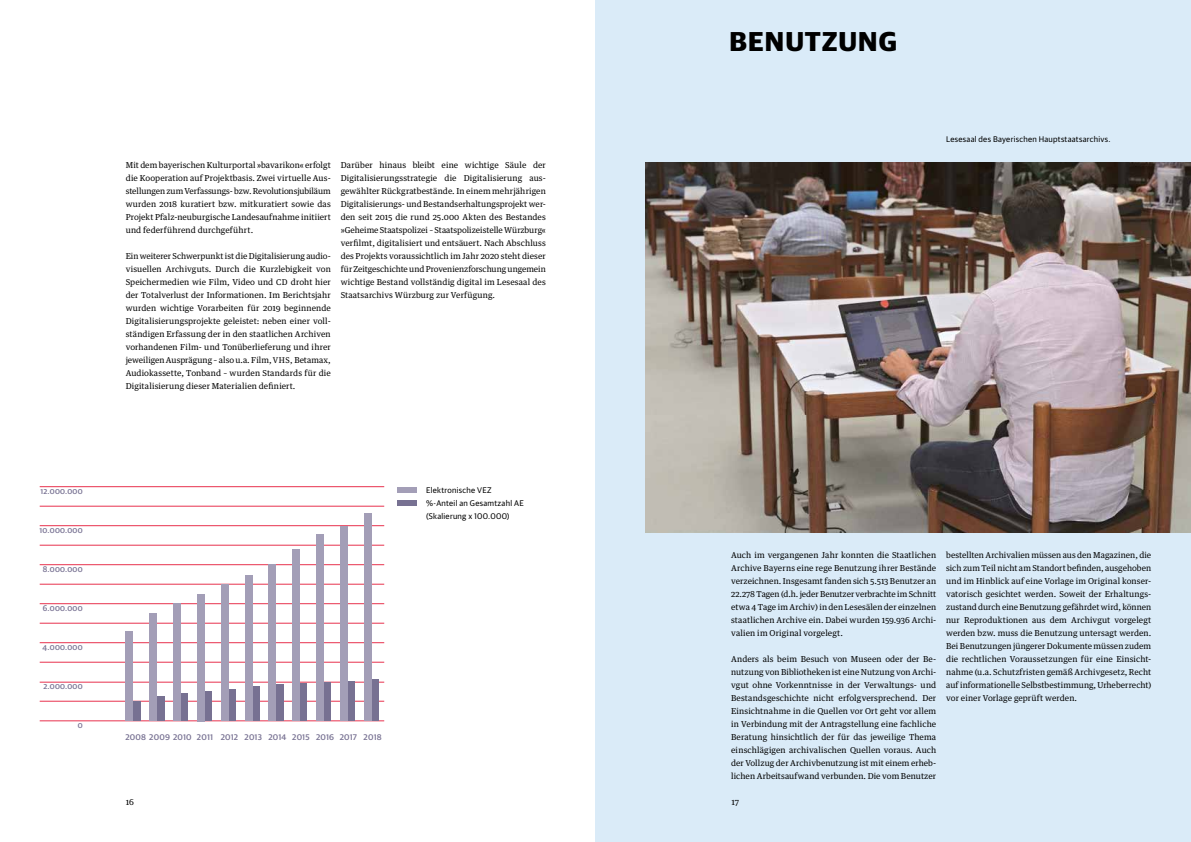
<style>
.page{position:relative;width:1191px;height:842px;background:#fff}
.page>*{position:absolute;margin:0;border:0;box-sizing:border-box;transform-origin:0 0}
.t1{font:700 27.4px "Guardian Sans";letter-spacing:.035em;color:#000}
.t2{font:8.2px/13px "Guardian Text Egyp";letter-spacing:.01em;color:#000;text-align:justify}
.t3{font:500 8.2px "Guardian Sans";letter-spacing:.04em;color:#777192}
.t4{font:8.2px/13px "Guardian Sans";letter-spacing:.03em;color:#000}
.s1{font-size:7.9px}
</style>
<div class="page">
<div style="left:595px;top:0;width:596px;height:842px;background:#daebf8"></div>
<hr style="left:40px;top:682px;width:344px;height:1px;background:#e8324e">
<hr style="left:40px;top:701px;width:344px;height:1px;background:#e8324e">
<hr style="left:40px;top:721px;width:344px;height:1px;background:#e8324e">
<hr style="left:40px;top:662px;width:344px;height:1px;background:#e8324e">
<hr style="left:40px;top:642px;width:344px;height:1px;background:#e8324e">
<hr style="left:40px;top:623px;width:344px;height:1px;background:#e8324e">
<hr style="left:40px;top:603px;width:344px;height:1px;background:#e8324e">
<hr style="left:40px;top:584px;width:344px;height:1px;background:#e8324e">
<hr style="left:40px;top:564px;width:344px;height:1px;background:#e8324e">
<hr style="left:40px;top:545px;width:344px;height:1px;background:#e8324e">
<hr style="left:40px;top:525px;width:344px;height:1px;background:#e8324e">
<hr style="left:40px;top:506px;width:344px;height:1px;background:#e8324e">
<hr style="left:40px;top:486px;width:344px;height:1px;background:#e8324e">
<div style="left:126px;top:701px;width:15px;height:20px;background:#777192"></div>
<div style="left:150px;top:697px;width:14px;height:24px;background:#777192"></div>
<div style="left:173px;top:693px;width:15px;height:28px;background:#777192"></div>
<div style="left:197px;top:691px;width:15px;height:30px;background:#777192"></div>
<div style="left:221px;top:689px;width:15px;height:32px;background:#777192"></div>
<div style="left:245px;top:686px;width:15px;height:35px;background:#777192"></div>
<div style="left:269px;top:684px;width:14px;height:37px;background:#777192"></div>
<div style="left:292px;top:683px;width:15px;height:38px;background:#777192"></div>
<div style="left:316px;top:682px;width:15px;height:39px;background:#777192"></div>
<div style="left:340px;top:681px;width:15px;height:40px;background:#777192"></div>
<div style="left:364px;top:679px;width:15px;height:42px;background:#777192"></div>
<div style="left:126px;top:632px;width:7px;height:89px;background:#a39eb7"></div>
<div style="left:221px;top:584px;width:7px;height:137px;background:#a39eb7"></div>
<div style="left:173px;top:604px;width:8px;height:117px;background:#a39eb7"></div>
<div style="left:269px;top:565px;width:7px;height:156px;background:#a39eb7"></div>
<div style="left:340px;top:526px;width:7px;height:195px;background:#a39eb7"></div>
<div style="left:150px;top:613px;width:7px;height:108px;background:#a39eb7"></div>
<div style="left:245px;top:575px;width:7px;height:146px;background:#a39eb7"></div>
<div style="left:316px;top:534px;width:8px;height:187px;background:#a39eb7"></div>
<div style="left:197px;top:594px;width:8px;height:127px;background:#a39eb7"></div>
<div style="left:292px;top:550px;width:8px;height:171px;background:#a39eb7"></div>
<div style="left:364px;top:513px;width:7px;height:208px;background:#a39eb7"></div>
<div style="left:397px;top:487px;width:20px;height:6px;background:#a39eb7"></div>
<div style="left:397px;top:500px;width:20px;height:6px;background:#777192"></div>
<img style="left:645px;top:162px;width:546px;height:370px">
<p class="t3" style="left:41px;top:485px;width:44px">12.000.000</p>
<p class="t3" style="left:40px;top:524px;width:45px">10.000.000</p>
<p class="t3" style="left:43px;top:563px;width:41px">8.000.000</p>
<p class="t3" style="left:43px;top:602px;width:41px">6.000.000</p>
<p class="t3" style="left:43px;top:641px;width:42px">4.000.000</p>
<p class="t3" style="left:44px;top:680px;width:41px">2.000.000</p>
<p class="t3" style="left:78px;top:719px;width:6px">0</p>
<p class="t2" style="left:126px;top:158px;width:207px">Mit dem bayerischen Kulturportal »bavarikon« erfolgt die Kooperation auf Projektbasis. Zwei virtuelle Aus&shy;stellungen zum Verfassungs- bzw. Revolutionsjubiläum wurden 2018 kuratiert bzw. mitkuratiert sowie das Projekt Pfalz-neuburgische Landesaufnahme initiiert und federführend durchgeführt.</p>
<p class="t2" style="left:126px;top:249px;width:207px">Ein weiterer Schwerpunkt ist die Digitalisierung audio&shy;visuellen Archivguts. Durch die Kurzlebigkeit von Speichermedien wie Film, Video und <span class="s1">CD</span> droht hier der Totalverlust der Informationen. Im Berichtsjahr wurden wichtige Vorarbeiten für 2019 beginnende Digitalisierungsprojekte geleistet: neben einer voll&shy;ständigen Erfassung der in den staatlichen Archiven vorhandenen Film- und Tonüberlieferung und ihrer jeweiligen Ausprägung – also u.a. Film, <span class="s1">VHS,</span> Betamax, Audiokassette, Tonband – wurden Standards für die Digitalisierung dieser Materialien definiert.</p>
<p class="t2" style="left:341px;top:158px;width:207px">Darüber hinaus bleibt eine wichtige Säule der Digitalisierungsstrategie die Digitalisierung aus&shy;gewählter Rückgratbestände. In einem mehrjährigen Digitalisierungs- und Bestandserhaltungsprojekt wer&shy;den seit 2015 die rund 25.000 Akten des Bestandes »Geheime Staatspolizei – Staatspolizeistelle Würzburg« verfilmt, digitalisiert und entsäuert. Nach Abschluss des Projekts voraussichtlich im Jahr 2020 steht dieser für Zeitgeschichte und Provenienzforschung ungemein wichtige Bestand vollständig digital im Lesesaal des Staatsarchivs Würzburg zur Verfügung.</p>
<h1 class="t1" style="left:729px;top:21px;width:169px">BENUTZUNG</h1>
<p class="t4" style="left:946px;top:132px;width:166px">Lesesaal des Bayerischen Hauptstaatsarchivs.</p>
<p class="t4" style="left:426px;top:483px;width:99px">Elektronische VEZ %-Anteil an Gesamtzahl AE (Skalierung x 100.000)</p>
<p class="t3" style="left:125px;top:732px;width:258px">2008 2009 2010 2011 2012 2013 2014 2015 2016 2017 2018</p>
<p class="t2" style="left:731px;top:548px;width:207px">Auch im vergangenen Jahr konnten die Staatlichen Archive Bayerns eine rege Benutzung ihrer Bestände verzeichnen. Insgesamt fanden sich 5.513 Benutzer an 22.278 Tagen (d.h. jeder Benutzer verbrachte im Schnitt etwa 4 Tage im Archiv) in den Lesesälen der einzelnen staatlichen Archive ein. Dabei wurden 159.936 Archi&shy;valien im Original vorgelegt.</p>
<p class="t2" style="left:731px;top:652px;width:207px">Anders als beim Besuch von Museen oder der Be&shy;nutzung von Bibliotheken ist eine Nutzung von Archi&shy;vgut ohne Vorkenntnisse in der Verwaltungs- und Bestandsgeschichte nicht erfolgversprechend. Der Einsichtnahme in die Quellen vor Ort geht vor allem in Verbindung mit der Antragstellung eine fachliche Beratung hinsichtlich der für das jeweilige Thema einschlägigen archivalischen Quellen voraus. Auch der Vollzug der Archivbenutzung ist mit einem erheb&shy;lichen Arbeitsaufwand verbunden. Die vom Benutzer</p>
<p class="t2" style="left:126px;top:795px;width:10px">16</p>
<p class="t2" style="left:731px;top:795px;width:9px">17</p>
<p class="t2" style="left:946px;top:548px;width:207px">bestellten Archivalien müssen aus den Magazinen, die sich zum Teil nicht am Standort befinden, ausgehoben und im Hinblick auf eine Vorlage im Original konser&shy;vatorisch gesichtet werden. Soweit der Erhaltungs&shy;zustand durch eine Benutzung gefährdet wird, können nur Reproduktionen aus dem Archivgut vorgelegt werden bzw. muss die Benutzung untersagt werden.<br>Bei Benutzungen jüngerer Dokumente müssen zudem die rechtlichen Voraussetzungen für eine Einsicht&shy;nahme (u.a. Schutzfristen gemäß Archivgesetz, Recht auf informationelle Selbstbestimmung, Urheberrecht) vor einer Vorlage geprüft werden.</p>
</div>
